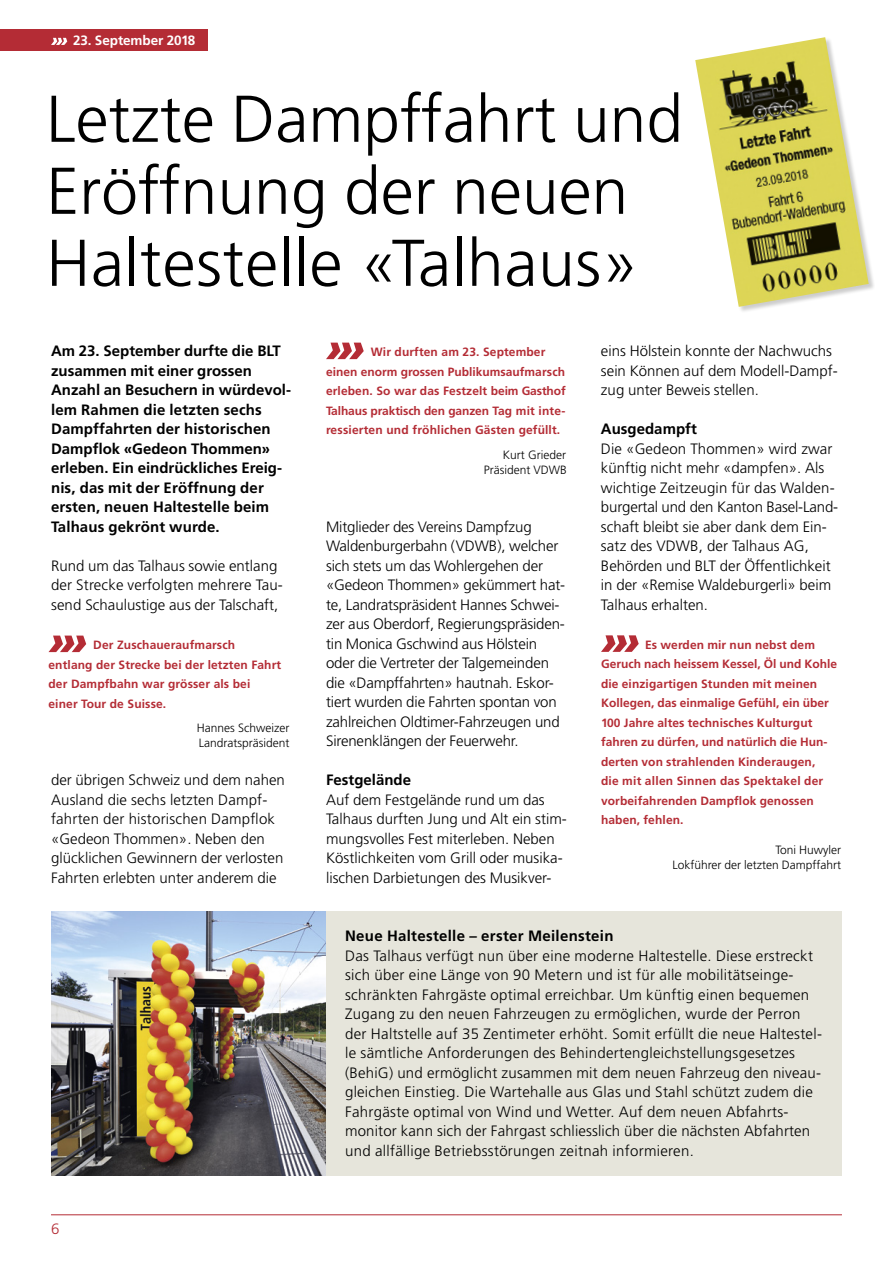
<style>
.page{position:relative;width:893px;height:1263px;background:#fff}
.page>*{position:absolute;margin:0;border:0;box-sizing:border-box;transform-origin:0 0}
.t1{font:300 66px/72px "Frutiger";color:#000}
.t2{font:300 15px/19.5px "Frutiger";color:#000}
.t3{font:300 15px/19.5px "Frutiger";letter-spacing:.02em;color:#000}
.t4{font:700 15px/19.5px "Frutiger";letter-spacing:.005em;color:#000}
.t5{font:300 15px "Frutiger";color:#b42c35}
.t6{font:700 13.5px "Frutiger";letter-spacing:-.005em;color:#fff}
.t7{font:700 12px/19.5px "Frutiger";letter-spacing:.01em;color:#b42c35}
.t8{font:300 12px/15px "Frutiger";color:#000;text-align:right}
</style>
<div class="page">
<img style="left:51px;top:911px;width:275px;height:264px">
<hr style="left:51px;top:1214px;width:791px;height:1px;background:#b42c35">
<svg style="left:49px;top:636px;width:37px;height:16px"></svg>
<svg style="left:601px;top:635px;width:38px;height:17px"></svg>
<svg style="left:326px;top:343px;width:38px;height:16px"></svg>
<div style="left:0;top:30px;width:208px;height:21px;background:#b42c35"></div>
<svg style="left:51px;top:38px;width:16px;height:7px"></svg>
<div style="left:695px;top:37px;width:180px;height:276px;background:#000;opacity:.2"></div>
<img style="left:695px;top:37px;width:174px;height:270px">
<div style="left:326px;top:911px;width:516px;height:264px;background:#e6e5db"></div>
<p class="t6" style="left:73px;top:32px;width:124px">23. September 2018</p>
<h1 class="t1" style="left:46px;top:83px;width:638px">Letzte Dampffahrt und<br>Eröffnung der neuen<br>Haltestelle «Talhaus»</h1>
<p class="t4" style="left:51px;top:341px;width:242px">Am 23. September durfte die BLT zusammen mit einer grossen<br>Anzahl an Besuchern in würdevol&shy;lem Rahmen die letzten sechs<br>Dampffahrten der historischen<br>Dampflok «Gedeon Thommen» erleben. Ein eindrückliches Ereig&shy;nis, das mit der Eröffnung der ersten, neuen Haltestelle beim<br>Talhaus gekrönt wurde.</p>
<p class="t2" style="left:51px;top:556px;width:233px">Rund um das Talhaus sowie entlang der Strecke verfolgten mehrere Tau&shy;send Schaulustige aus der Talschaft,</p>
<p class="t7" style="left:49px;top:635px;width:234px;text-indent:45px">Der Zuschaueraufmarsch entlang der Strecke bei der letzten Fahrt der Dampfbahn war grösser als bei einer Tour de Suisse.</p>
<p class="t8" style="left:197px;top:721px;width:94px;text-align:left">Hannes Schweizer<br>Landratspräsident</p>
<p class="t2" style="left:51px;top:770px;width:235px">der übrigen Schweiz und dem nahen Ausland die sechs letzten Dampf&shy;fahrten der historischen Dampflok «Gedeon Thommen». Neben den glücklichen Gewinnern der verlosten Fahrten erlebten unter anderem die</p>
<p class="t5" style="left:51px;top:1220px;width:10px">6</p>
<p class="t7" style="left:326px;top:342px;width:241px;text-indent:45px">Wir durften am 23. September einen enorm grossen Publikumsaufmarsch erleben. So war das Festzelt beim Gasthof Talhaus praktisch den ganzen Tag mit inte&shy;ressierten und fröhlichen Gästen gefüllt.</p>
<p class="t8" style="left:484px;top:447px;width:85px">Kurt Grieder<br>Präsident VDWB</p>
<p class="t2" style="left:326px;top:517px;width:241px">Mitglieder des Vereins Dampfzug Waldenburgerbahn (VDWB), welcher sich stets um das Wohlergehen der «Gedeon Thommen» gekümmert hat&shy;te, Landratspräsident Hannes Schwei&shy;zer aus Oberdorf, Regierungspräsiden&shy;tin Monica Gschwind aus Hölstein oder die Vertreter der Talgemeinden die «Dampffahrten» hautnah. Eskor&shy;tiert wurden die Fahrten spontan von zahlreichen Oldtimer-Fahrzeugen und Sirenenklängen der Feuerwehr.</p>
<p class="t4" style="left:326px;top:770px;width:87px">Festgelände</p>
<p class="t2" style="left:326px;top:790px;width:242px">Auf dem Festgelände rund um das Talhaus durften Jung und Alt ein stim&shy;mungsvolles Fest miterleben. Neben Köstlichkeiten vom Grill oder musika&shy;lischen Darbietungen des Musikver-</p>
<p class="t2" style="left:601px;top:341px;width:238px">eins Hölstein konnte der Nachwuchs sein Können auf dem Modell-Dampf&shy;zug unter Beweis stellen.</p>
<p class="t4" style="left:601px;top:419px;width:97px">Ausgedampft</p>
<p class="t2" style="left:601px;top:439px;width:239px">Die «Gedeon Thommen» wird zwar künftig nicht mehr «dampfen». Als wichtige Zeitzeugin für das Walden&shy;burgertal und den Kanton Basel-Land&shy;schaft bleibt sie aber dank dem Ein&shy;satz des VDWB, der Talhaus AG,<br>Behörden und BLT der Öffentlichkeit in der «Remise Waldeburgerli» beim<br>Talhaus erhalten.</p>
<p class="t7" style="left:601px;top:635px;width:238px;text-indent:44px">Es werden mir nun nebst dem Geruch nach heissem Kessel, Öl und Kohle die einzigartigen Stunden mit meinen Kollegen, das einmalige Gefühl, ein über 100 Jahre altes technisches Kulturgut fahren zu dürfen, und natürlich die Hun&shy;derten von strahlenden Kinderaugen,<br>die mit allen Sinnen das Spektakel der vorbeifahrenden Dampflok genossen haben, fehlen.</p>
<p class="t8" style="left:672px;top:842px;width:170px">Toni Huwyler<br>Lokführer der letzten Dampffahrt</p>
<p class="t4" style="left:345px;top:926px;width:270px">Neue Haltestelle – erster Meilenstein</p>
<p class="t3" style="left:345px;top:946px;width:478px">Das Talhaus verfügt nun über eine moderne Haltestelle. Diese erstreckt sich über eine Länge von 90 Metern und ist für alle mobilitätseinge&shy;schränkten Fahrgäste optimal erreichbar. Um künftig einen bequemen Zugang zu den neuen Fahrzeugen zu ermöglichen, wurde der Perron der Haltstelle auf 35 Zentimeter erhöht. Somit erfüllt die neue Haltestel&shy;le sämtliche Anforderungen des Behindertengleichstellungsgesetzes (BehiG) und ermöglicht zusammen mit dem neuen Fahrzeug den niveau&shy;gleichen Einstieg. Die Wartehalle aus Glas und Stahl schützt zudem die Fahrgäste optimal von Wind und Wetter. Auf dem neuen Abfahrts&shy;monitor kann sich der Fahrgast schliesslich über die nächsten Abfahrten und allfällige Betriebsstörungen zeitnah informieren.</p>
</div>
